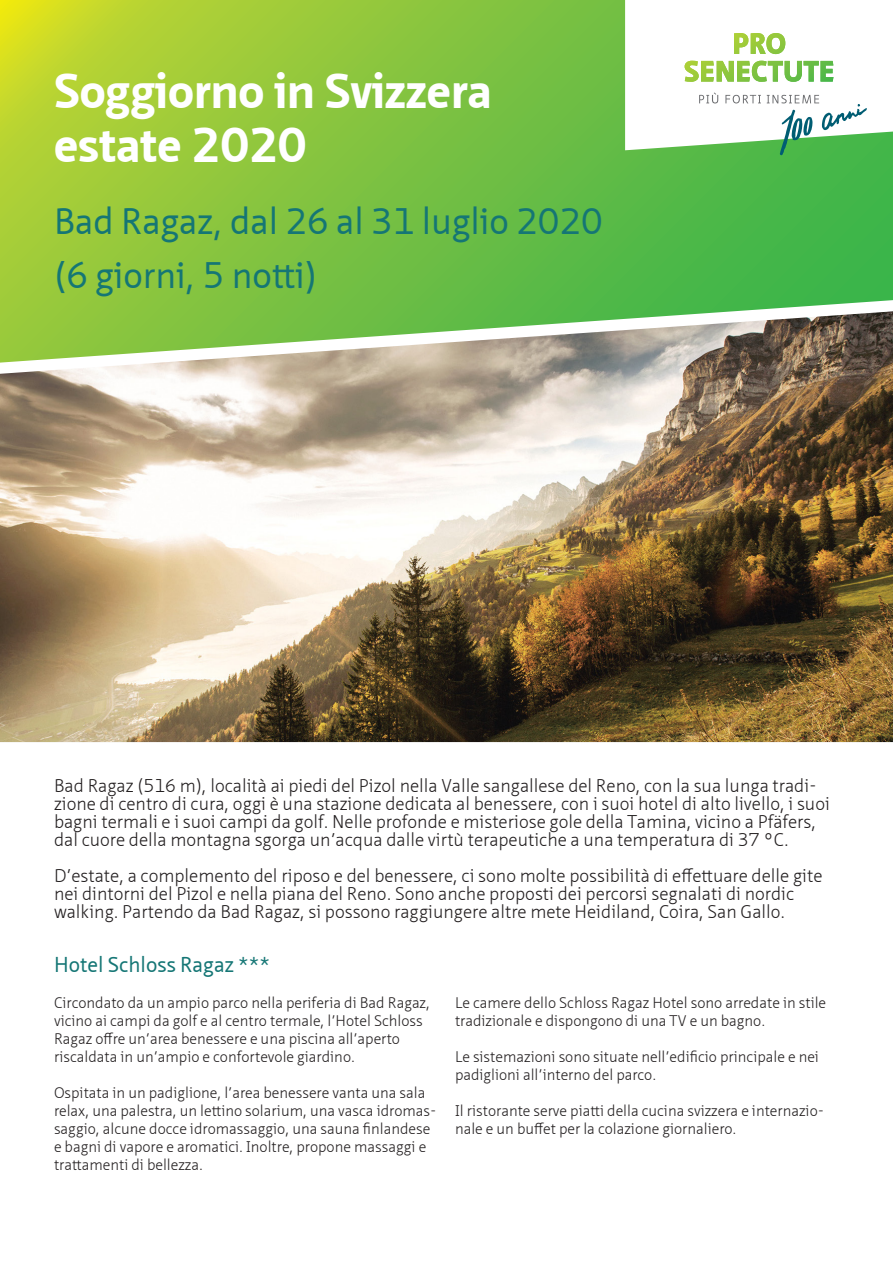
<style>
.page{position:relative;width:893px;height:1263px;background:#fff}
.page>*{position:absolute;margin:0;border:0;box-sizing:border-box;transform-origin:0 0}
.p_-_H1{font:700 48px/54px "Neue Sans Pro";color:#fff}
.p_-_sottotitolo_H2{font:36px/54px "Neue Sans Pro";color:#157675}
.p_-_H3{font:21px "Neue Sans Pro";color:#157675}
.p_-_introduzione{font:300 18px/18px "Neue Sans Pro";color:#231f20}
.p-paragrafo{font:300 15px/18px "Neue Sans Pro";color:#231f20}
</style>
<div class="page">
<img style="left:0;top:374px;width:893px;height:368px">
<svg style="left:0;top:363px;width:893px;height:11px;background:#b5a99b"></svg>
<svg style="left:0;top:0;width:893px;height:363px;background:#83c049"></svg>
<svg style="left:625px;top:0;width:268px;height:155px"></svg>
<p class="p_-_H1" style="left:54px;top:63px;width:440px">Soggiorno in Svizzera estate 2020</p>
<p class="p_-_sottotitolo_H2" style="left:54px;top:194px;width:550px">Bad Ragaz, dal 26 al 31 luglio 2020 (6 giorni, 5 notti)</p>
<p class="p_-_introduzione" style="left:54px;top:776px;width:777px">Bad Ragaz (516 m), località ai piedi del Pizol nella Valle sangallese del Reno, con la sua lunga tradi&shy;zione di centro di cura, oggi è una stazione dedicata al benessere, con i suoi hotel di alto livello, i suoi bagni termali e i suoi campi da golf. Nelle profonde e misteriose gole della Tamina, vicino a Pfäfers, dal cuore della montagna sgorga un’acqua dalle virtù terapeutiche a una temperatura di 37 °C.</p>
<p class="p_-_introduzione" style="left:54px;top:866px;width:770px">D’estate, a complemento del riposo e del benessere, ci sono molte possibilità di effettuare delle gite nei dintorni del Pizol e nella piana del Reno. Sono anche proposti dei percorsi segnalati di nordic walking. Partendo da Bad Ragaz, si possono raggiungere altre mete Heidiland, Coira, San Gallo.</p>
<p class="p_-_H3" style="left:54px;top:951px;width:218px">Hotel Schloss Ragaz ***</p>
<p class="p-paragrafo" style="left:54px;top:993px;width:378px">Circondato da un ampio parco nella periferia di Bad Ragaz, vicino ai campi da golf e al centro termale, l’Hotel Schloss Ragaz offre un’area benessere e una piscina all’aperto riscaldata in un’ampio e confortevole giardino.</p>
<p class="p-paragrafo" style="left:54px;top:1083px;width:384px">Ospitata in un padiglione, l’area benessere vanta una sala relax, una palestra, un lettino solarium, una vasca idromas&shy;saggio, alcune docce idromassaggio, una sauna finlandese e bagni di vapore e aromatici. Inoltre, propone massaggi e trattamenti di bellezza.</p>
<p class="p-paragrafo" style="left:455px;top:993px;width:373px">Le camere dello Schloss Ragaz Hotel sono arredate in stile tradizionale e dispongono di una TV e un bagno.</p>
<p class="p-paragrafo" style="left:455px;top:1047px;width:365px">Le sistemazioni sono situate nell’edificio principale e nei padiglioni all’interno del parco.</p>
<p class="p-paragrafo" style="left:455px;top:1101px;width:371px">Il ristorante serve piatti della cucina svizzera e internazio&shy;nale e un buffet per la colazione giornaliero.</p>
</div>
